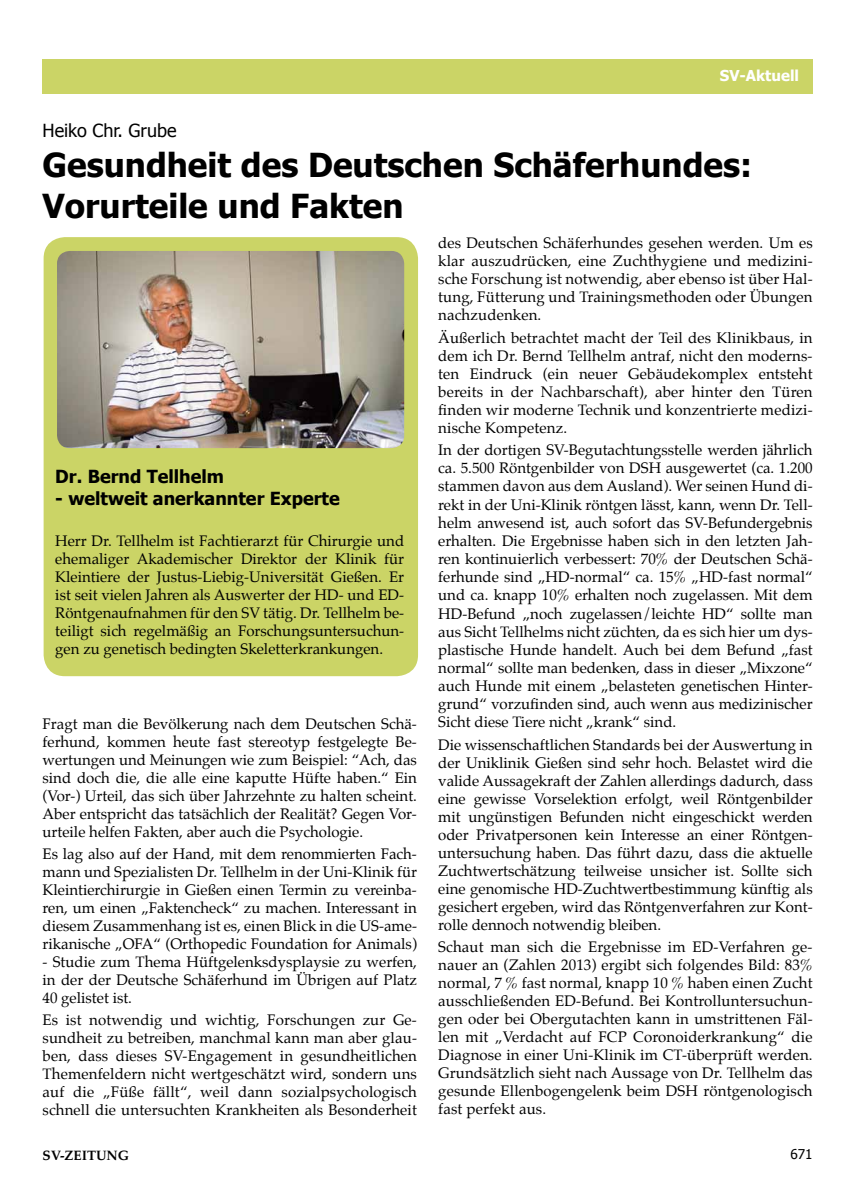
<style>
.page{position:relative;width:851px;height:1191px;background:#fff}
.page>*{position:absolute;margin:0;border:0;box-sizing:border-box;transform-origin:0 0}
.t1{font:700 33px/40.2px "Tahoma";color:#000}
.t2{font:700 18px "Tahoma";color:#000}
.t3{font:18px "Tahoma";color:#000}
.t4{font:15px/18px "Palatino";color:#000;text-align:justify}
.t5{font:700 15px "Tahoma";color:#fff}
.t6{font:700 13.5px "Palatino";color:#000}
.t7{font:13.5px "Tahoma";color:#000}
</style>
<div class="page">
<div style="left:43px;top:60px;width:769px;height:34px;background:#cbd466"></div>
<div style="left:44px;top:237px;width:374px;height:439px;background:#cbd466;border-radius:21px"></div>
<img style="left:57px;top:251px;width:347px;height:197px">
<p class="t5" style="left:719px;top:66px;width:81px">SV-Aktuell</p>
<p class="t3" style="left:43px;top:119px;width:135px">Heiko Chr. Grube</p>
<h1 class="t1" style="left:43px;top:144px;width:711px">Gesundheit des Deutschen Schäferhundes:<br>Vorurteile und Fakten</h1>
<p class="t2" style="left:55px;top:465px;width:170px">Dr. Bernd Tellhelm</p>
<p class="t2" style="left:55px;top:487px;width:286px">- weltweit anerkannter Experte</p>
<p class="t4" style="left:55px;top:532px;width:350px">Herr Dr. Tellhelm ist Fachtierarzt für Chirurgie und ehemaliger Akademischer Direktor der Klinik für Kleintiere der Justus-Liebig-Universität Gießen. Er ist seit vielen Jahren als Auswerter der HD- und ED-Röntgenaufnahmen für den SV tätig. Dr. Tellhelm be&shy;teiligt sich regelmäßig an Forschungsuntersuchun&shy;gen zu genetisch bedingten Skeletterkrankungen.</p>
<p class="t4" style="left:43px;top:714px;width:376px">Fragt man die Bevölkerung nach dem Deutschen Schä&shy;ferhund, kommen heute fast stereotyp festgelegte Be&shy;wertungen und Meinungen wie zum Beispiel: “Ach, das sind doch die, die alle eine kaputte Hüfte haben.“ Ein (Vor-) Urteil, das sich über Jahrzehnte zu halten scheint.<br>Aber entspricht das tatsächlich der Realität? Gegen Vor&shy;urteile helfen Fakten, aber auch die Psychologie.</p>
<p class="t4" style="left:43px;top:844px;width:376px">Es lag also auf der Hand, mit dem renommierten Fach&shy;mann und Spezialisten Dr. Tellhelm in der Uni-Klinik für Kleintierchirurgie in Gießen einen Termin zu vereinba&shy;ren, um einen „Faktencheck“ zu machen. Interessant in diesem Zusammenhang ist es, einen Blick in die US-ame&shy;rikanische „OFA“ (Orthopedic Foundation for Animals)</p>
<p class="t4" style="left:43px;top:952px;width:376px">- Studie zum Thema Hüftgelenksdysplaysie zu werfen, in der der Deutsche Schäferhund im Übrigen auf Platz 40 gelistet ist.</p>
<p class="t4" style="left:43px;top:1011px;width:376px">Es ist notwendig und wichtig, Forschungen zur Ge&shy;sundheit zu betreiben, manchmal kann man aber glau&shy;ben, dass dieses SV-Engagement in gesundheitlichen Themenfeldern nicht wertgeschätzt wird, sondern uns auf die „Füße fällt“, weil dann sozialpsychologisch schnell die untersuchten Krankheiten als Besonderheit</p>
<p class="t4" style="left:438px;top:234px;width:376px">des Deutschen Schäferhundes gesehen werden. Um es klar auszudrücken, eine Zuchthygiene und medizini&shy;sche Forschung ist notwendig, aber ebenso ist über Hal&shy;tung, Fütterung und Trainingsmethoden oder Übungen nachzudenken.</p>
<p class="t4" style="left:438px;top:328px;width:376px">Äußerlich betrachtet macht der Teil des Klinikbaus, in dem ich Dr. Bernd Tellhelm antraf, nicht den moderns&shy;ten Eindruck (ein neuer Gebäudekomplex entsteht bereits in der Nachbarschaft), aber hinter den Türen finden wir moderne Technik und konzentrierte medizi&shy;nische Kompetenz.</p>
<p class="t4" style="left:438px;top:441px;width:376px">In der dortigen SV-Begutachtungsstelle werden jährlich ca. 5.500 Röntgenbilder von DSH ausgewertet (ca. 1.200 stammen davon aus dem Ausland). Wer seinen Hund di&shy;rekt in der Uni-Klinik röntgen lässt, kann, wenn Dr. Tell&shy;helm anwesend ist, auch sofort das SV-Befundergebnis erhalten. Die Ergebnisse haben sich in den letzten Jah&shy;ren kontinuierlich verbessert: 70% der Deutschen Schä&shy;ferhunde sind „HD-normal“ ca. 15% „HD-fast normal“ und ca. knapp 10% erhalten noch zugelassen. Mit dem HD-Befund „noch zugelassen/leichte HD“ sollte man aus Sicht Tellhelms nicht züchten, da es sich hier um dys&shy;plastische Hunde handelt. Auch bei dem Befund „fast normal“ sollte man bedenken, dass in dieser „Mixzone“ auch Hunde mit einem „belasteten genetischen Hinter&shy;grund“ vorzufinden sind, auch wenn aus medizinischer Sicht diese Tiere nicht „krank“ sind.</p>
<p class="t4" style="left:438px;top:735px;width:376px">Die wissenschaftlichen Standards bei der Auswertung in der Uniklinik Gießen sind sehr hoch. Belastet wird die valide Aussagekraft der Zahlen allerdings dadurch, dass eine gewisse Vorselektion erfolgt, weil Röntgenbilder mit ungünstigen Befunden nicht eingeschickt werden oder Privatpersonen kein Interesse an einer Röntgen&shy;untersuchung haben. Das führt dazu, dass die aktuelle Zuchtwertschätzung teilweise unsicher ist. Sollte sich eine genomische HD-Zuchtwertbestimmung künftig als gesichert ergeben, wird das Röntgenverfahren zur Kont&shy;rolle dennoch notwendig bleiben.</p>
<p class="t4" style="left:438px;top:938px;width:376px">Schaut man sich die Ergebnisse im ED-Verfahren ge&shy;nauer an (Zahlen 2013) ergibt sich folgendes Bild: 83% normal, 7 % fast normal, knapp 10 % haben einen Zucht ausschließenden ED-Befund. Bei Kontrolluntersuchun&shy;gen oder bei Obergutachten kann in umstrittenen Fäl&shy;len mit „Verdacht auf FCP Coronoiderkrankung“ die Diagnose in einer Uni-Klinik im CT-überprüft werden.<br>Grundsätzlich sieht nach Aussage von Dr. Tellhelm das gesunde Ellenbogengelenk beim DSH röntgenologisch fast perfekt aus.</p>
<p class="t6" style="left:43px;top:1143px;width:88px">SV-ZEITUNG</p>
<p class="t7" style="left:790px;top:1145px;width:24px">671</p>
</div>
